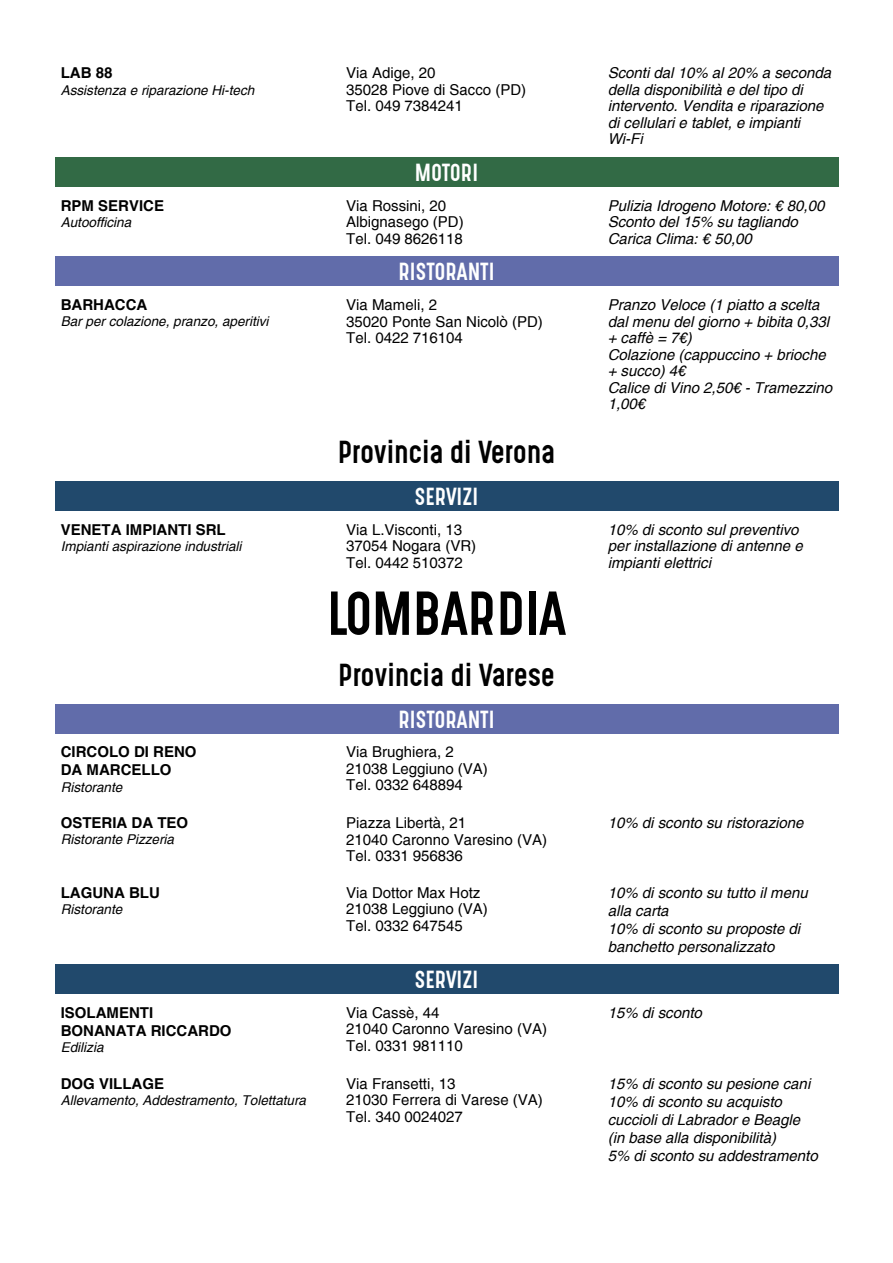
<style>
.page{position:relative;width:893px;height:1263px;background:#fff}
.page>*{position:absolute;margin:0;border:0;box-sizing:border-box;transform-origin:0 0}
.t1{font:52.5px "Gotcha Gothic";color:#000}
.t2{font:27px "Gotcha Gothic";color:#000}
.t3{font:21px "Gotcha Gothic";letter-spacing:.01em;color:#fff}
.t4{font:italic 15px/16.5px "Helvetica";color:#000}
.t5{font:15px/16.5px "Helvetica";color:#000}
.t6{font:700 15px/18px "Helvetica";color:#000}
.t7{font:italic 13.5px "Helvetica";color:#000}
</style>
<div class="page">
<div style="left:55px;top:157px;width:783px;height:30px;background:#326a45"></div>
<div style="left:55px;top:256px;width:783px;height:30px;background:#616caa"></div>
<div style="left:55px;top:481px;width:783px;height:30px;background:#21496c"></div>
<div style="left:55px;top:704px;width:783px;height:30px;background:#616caa"></div>
<div style="left:55px;top:964px;width:783px;height:30px;background:#21496c"></div>
<p class="t6" style="left:61px;top:64px;width:53px">LAB 88</p>
<p class="t7" style="left:61px;top:82px;width:195px">Assistenza e riparazione Hi-tech</p>
<p class="t5" style="left:346px;top:65px;width:182px">Via Adige, 20<br>35028 Piove di Sacco (PD)<br>Tel. 049 7384241</p>
<p class="t4" style="left:608px;top:65px;width:225px">Sconti dal 10% al 20% a seconda della disponibilità e del tipo di intervento. Vendita e riparazione di cellulari e tablet, e impianti<br>Wi-Fi</p>
<h3 class="t3" style="left:415px;top:157px;width:65px">MOTORI</h3>
<p class="t6" style="left:61px;top:196px;width:105px">RPM SERVICE</p>
<p class="t7" style="left:61px;top:214px;width:72px">Autoofficina</p>
<p class="t5" style="left:346px;top:197px;width:119px">Via Rossini, 20<br>Albignasego (PD)<br>Tel. 049 8626118</p>
<p class="t4" style="left:608px;top:197px;width:218px">Pulizia Idrogeno Motore: € 80,00<br>Sconto del 15% su tagliando<br>Carica Clima: € 50,00</p>
<h3 class="t3" style="left:398px;top:256px;width:97px">RISTORANTI</h3>
<p class="t6" style="left:61px;top:296px;width:88px">BARHACCA</p>
<p class="t7" style="left:61px;top:314px;width:209px">Bar per colazione, pranzo, aperitivi</p>
<p class="t5" style="left:346px;top:297px;width:198px">Via Mameli, 2<br>35020 Ponte San Nicolò (PD)<br>Tel. 0422 716104</p>
<p class="t4" style="left:608px;top:297px;width:226px">Pranzo Veloce (1 piatto a scelta dal menu del giorno + bibita 0,33l + caffè = 7€)<br>Colazione (cappuccino + brioche + succo) 4€<br>Calice di Vino 2,50€ - Tramezzino<br>1,00€</p>
<h2 class="t2" style="left:338px;top:432px;width:219px">Provincia di Verona</h2>
<h3 class="t3" style="left:415px;top:481px;width:65px">SERVIZI</h3>
<p class="t6" style="left:61px;top:520px;width:167px">VENETA IMPIANTI SRL</p>
<p class="t7" style="left:61px;top:538px;width:182px">Impianti aspirazione industriali</p>
<p class="t5" style="left:346px;top:521px;width:132px">Via L.Visconti, 13<br>37054 Nogara (VR)<br>Tel. 0442 510372</p>
<p class="t4" style="left:608px;top:521px;width:197px">10% di sconto sul preventivo per installazione di antenne e impianti elettrici</p>
<h1 class="t1" style="left:327px;top:574px;width:240px">LOMBARDIA</h1>
<h2 class="t2" style="left:338px;top:654px;width:218px">Provincia di Varese</h2>
<h3 class="t3" style="left:398px;top:703px;width:97px">RISTORANTI</h3>
<p class="t6" style="left:61px;top:743px;width:137px">CIRCOLO DI RENO<br>DA MARCELLO</p>
<p class="t7" style="left:61px;top:779px;width:63px">Ristorante</p>
<p class="t5" style="left:346px;top:744px;width:143px">Via Brughiera, 2<br>21038 Leggiuno (VA)<br>Tel. 0332 648894</p>
<p class="t6" style="left:61px;top:814px;width:129px">OSTERIA DA TEO</p>
<p class="t7" style="left:61px;top:832px;width:115px">Ristorante Pizzeria</p>
<p class="t5" style="left:346px;top:815px;width:202px">Piazza Libertà, 21<br>21040 Caronno Varesino (VA)<br>Tel. 0331 956836</p>
<p class="t4" style="left:608px;top:815px;width:197px">10% di sconto su ristorazione</p>
<p class="t6" style="left:61px;top:883px;width:101px">LAGUNA BLU</p>
<p class="t7" style="left:61px;top:901px;width:63px">Ristorante</p>
<p class="t5" style="left:346px;top:884px;width:143px">Via Dottor Max Hotz<br>21038 Leggiuno (VA)<br>Tel. 0332 647545</p>
<p class="t4" style="left:608px;top:883px;width:202px;line-height:18px">10% di sconto su tutto il menu alla carta<br>10% di sconto su proposte di banchetto personalizzato</p>
<h3 class="t3" style="left:415px;top:964px;width:65px">SERVIZI</h3>
<p class="t6" style="left:61px;top:1003px;width:172px">ISOLAMENTI<br>BONANATA RICCARDO</p>
<p class="t7" style="left:61px;top:1039px;width:44px">Edilizia</p>
<p class="t5" style="left:346px;top:1004px;width:202px">Via Cassè, 44<br>21040 Caronno Varesino (VA)<br>Tel. 0331 981110</p>
<p class="t4" style="left:608px;top:1004px;width:96px">15% di sconto</p>
<p class="t6" style="left:61px;top:1074px;width:105px">DOG VILLAGE</p>
<p class="t7" style="left:61px;top:1092px;width:247px">Allevamento, Addestramento, Tolettatura</p>
<p class="t5" style="left:346px;top:1075px;width:198px">Via Fransetti, 13<br>21030 Ferrera di Varese (VA)<br>Tel. 340 0024027</p>
<p class="t4" style="left:608px;top:1074px;width:212px;line-height:18px">15% di sconto su pesione cani<br>10% di sconto su acquisto cuccioli di Labrador e Beagle (in base alla disponibilità)<br>5% di sconto su addestramento</p>
</div>
